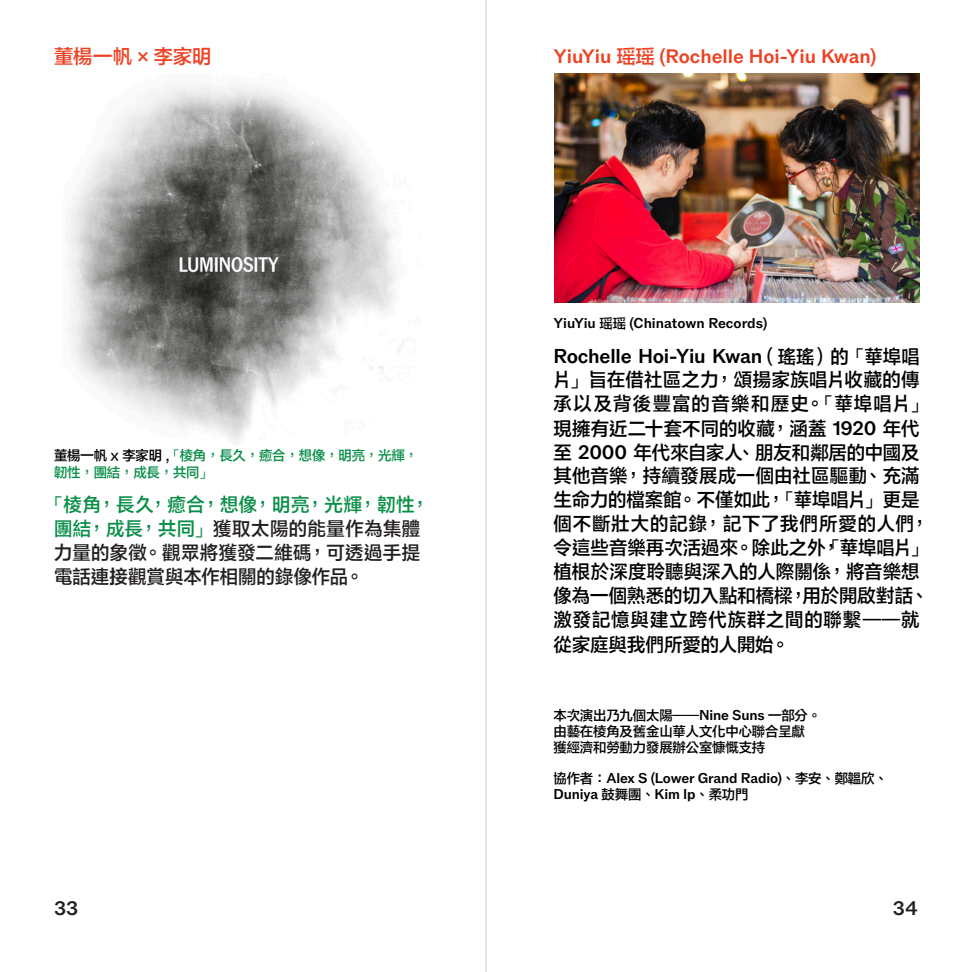
<style>
.page{position:relative;width:972px;height:972px;background:#fff}
.page>*{position:absolute;margin:0;border:0;box-sizing:border-box;transform-origin:0 0}
.t1{font:500 20.1px "ABCROM Unlicensed Trial";letter-spacing:-.015em;color:#000}
.t2{font:500 19.5px "ABCROM Unlicensed Trial";color:#ee4122}
.t3{font:19.5px "FZLTZHB B51 0";color:#ee4122}
.t4{font:500 19.5px "ABCROM Unlicensed Trial";color:#231f20}
.t5{font:18.75px/24px "FZLTZHB BIG5 0";letter-spacing:.01em;color:#000}
.t6{font:18.75px/24.2px "FZLTZHB BIG5 0";letter-spacing:.02em;color:#231f20}
.t7{font:500 14.25px/16.5px "ABCROM Unlicensed Trial";letter-spacing:-.01em;color:#000}
.t8{font:13.5px/16.4px "FZLTZHB BIG5 0";letter-spacing:-.01em;color:#000}
.t9{font:13.5px/16.8px "FZLTZHB BIG5 0";letter-spacing:-.01em;color:#088e47}
.s1{font-family:"ABCROM Unlicensed Trial";font-weight:500}
.s2{color:#000}
.s3{color:#088e47}
.s4{font-family:"FZLTZHB B51 0";font-weight:400}
.s5{font-family:"FZLTZHB BIG5 0";font-weight:400;font-size:13.5px}
.s6{font-family:"FZLTZHB BIG5 0";font-weight:400;font-size:18.75px}
.s7{font-family:"ABCROM Unlicensed Trial";font-weight:500;font-size:19.5px}
.s8{font-family:"ABCROM Unlicensed Trial";font-weight:500;font-size:14.25px}
</style>
<div class="page">
<img style="left:68px;top:85px;width:336px;height:358px">
<img style="left:555px;top:73px;width:365px;height:229px">
<hr style="left:485px;top:0;width:2px;height:972px;background:#231f20">
<p class="t3" style="left:54px;top:43px;width:159px">董楊一帆 <span class="s1">×</span> 李家明</p>
<p class="t9" style="left:54px;top:446px;width:366px"><span class="s2">董楊一帆 x 李家明 ,</span> 「棱角，長久，癒合，想像，明亮，光輝，韌性，團結，成長，共同」</p>
<p class="t6" style="left:54px;top:492px;width:377px;text-indent:-9px"><span class="s3">「棱角，長久，癒合，想像，明亮，光輝，韌性，團結，成長，共同」</span>獲取太陽的能量作為集體力量的象徵。觀眾將獲發二維碼，可透過手提電話連接觀賞與本作相關的錄像作品。</p>
<p class="t2" style="left:554px;top:44px;width:325px">YiuYiu <span class="s4">瑶瑶</span> (Rochelle Hoi-Yiu Kwan)</p>
<p class="t7" style="left:554px;top:315px;width:215px">YiuYiu <span class="s5">瑶瑶</span> (Chinatown Records)</p>
<p class="t1" style="left:554px;top:344px;width:368px">Rochelle Hoi-Yiu Kwan <span class="s6">（瑤瑤）的 「華埠唱</span></p>
<p class="t5" style="left:554px;top:367px;width:377px">片」旨在借社區之力，頌揚家族唱片收藏的傳承以及背後豐富的音樂和歷史。「華埠唱片」現擁有近二十套不同的收藏，涵蓋 <span class="s7">1920</span> 年代至 <span class="s7">2000</span> 年代來自家人、朋友和鄰居的中國及其他音樂，持續發展成一個由社區驅動、充滿生命力的檔案館。不僅如此，「華埠唱片」更是個不斷壯大的記錄，記下了我們所愛的人們，令這些音樂再次活過來。除此之外，「華埠唱片」植根於深度聆聽與深入的人際關係，將音樂想像為一個熟悉的切入點和橋樑，用於開啟對話、激發記憶與建立跨代族群之間的聯繫——就從家庭與我們所愛的人開始。</p>
<p class="t8" style="left:554px;top:706px;width:269px">本次演出乃九個太陽——<span class="s8">Nine Suns</span> 一部分。由藝在棱角及舊金山華人文化中心聯合呈獻獲經濟和勞動力發展辦公室慷慨支持</p>
<p class="t7" style="left:554px;top:770px;width:336px"><span class="s5">協作者：</span>Alex S (Lower Grand Radio)<span class="s5">、李安、鄭韞欣、<br></span>Duniya <span class="s5">鼓舞團、</span>Kim Ip<span class="s5">、柔功門</span></p>
<p class="t4" style="left:54px;top:897px;width:26px">33</p>
<p class="t4" style="left:893px;top:897px;width:27px">34</p>
</div>
